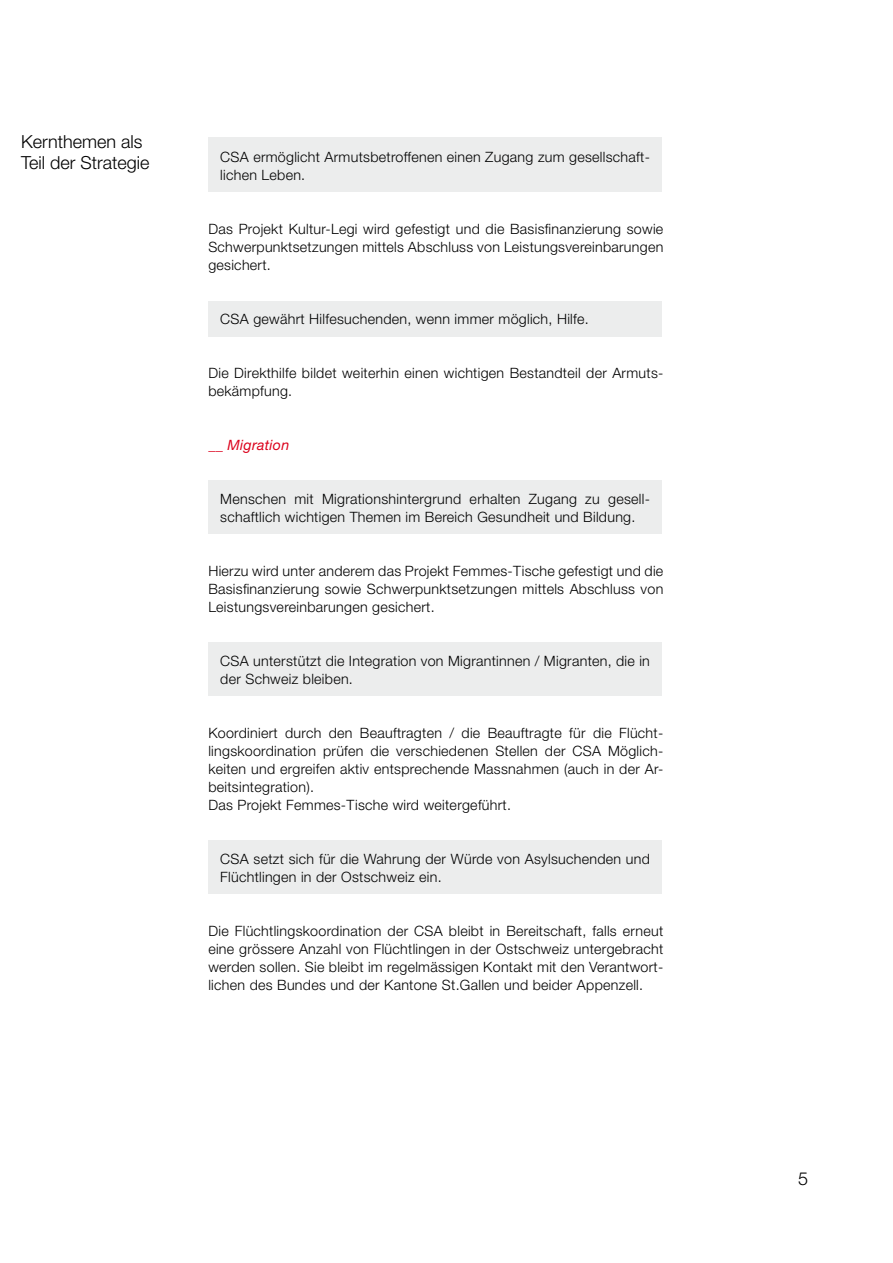
<style>
.page{position:relative;width:893px;height:1263px;background:#fff}
.page>*{position:absolute;margin:0;border:0;box-sizing:border-box;transform-origin:0 0}
.t1{font:300 18px/21.6px "Helvetica Neue";color:#000}
.t2{font:300 14.25px/18px "Helvetica Neue";letter-spacing:.02em;color:#000}
.t3{font:italic 14.25px "Helvetica Neue";letter-spacing:.02em;color:#db001b}
</style>
<div class="page">
<div style="left:208px;top:137px;width:454px;height:55px;background:#eceded"></div>
<div style="left:208px;top:301px;width:454px;height:35px;background:#eceded"></div>
<div style="left:208px;top:481px;width:454px;height:53px;background:#eceded"></div>
<div style="left:208px;top:643px;width:454px;height:53px;background:#eceded"></div>
<div style="left:208px;top:841px;width:454px;height:53px;background:#eceded"></div>
<p class="t1" style="left:21px;top:130px;width:130px">Kernthemen als<br>Teil der Strategie</p>
<p class="t2" style="left:220px;top:148px;width:431px">CSA ermöglicht Armutsbetroffenen einen Zugang zum gesellschaft&shy;lichen Leben.</p>
<p class="t2" style="left:208px;top:220px;width:456px;text-align:justify">Das Projekt Kultur-Legi wird gefestigt und die Basisfinanzierung sowie Schwerpunktsetzungen mittels Abschluss von Leistungsvereinbarungen gesichert.</p>
<p class="t2" style="left:220px;top:310px;width:370px">CSA gewährt Hilfesuchenden, wenn immer möglich, Hilfe.</p>
<p class="t2" style="left:208px;top:364px;width:457px">Die Direkthilfe bildet weiterhin einen wichtigen Bestandteil der Armuts&shy;bekämpfung.</p>
<p class="t3" style="left:208px;top:436px;width:82px">__ Migration</p>
<p class="t2" style="left:220px;top:490px;width:431px">Menschen mit Migrationshintergrund erhalten Zugang zu gesell&shy;schaftlich wichtigen Themen im Bereich Gesundheit und Bildung.</p>
<p class="t2" style="left:208px;top:562px;width:456px;text-align:justify">Hierzu wird unter anderem das Projekt Femmes-Tische gefestigt und die Basisfinanzierung sowie Schwerpunktsetzungen mittels Abschluss von Leistungsvereinbarungen gesichert.</p>
<p class="t2" style="left:220px;top:652px;width:431px">CSA unterstützt die Integration von Migrantinnen / Migranten, die in der Schweiz bleiben.</p>
<p class="t2" style="left:208px;top:724px;width:456px">Koordiniert durch den Beauftragten / die Beauftragte für die Flücht&shy;lingskoordination prüfen die verschiedenen Stellen der CSA Möglich&shy;keiten und ergreifen aktiv entsprechende Massnahmen (auch in der Ar&shy;beitsintegration).<br>Das Projekt Femmes-Tische wird weitergeführt.</p>
<p class="t2" style="left:220px;top:850px;width:431px">CSA setzt sich für die Wahrung der Würde von Asylsuchenden und<br>Flüchtlingen in der Ostschweiz ein.</p>
<p class="t2" style="left:208px;top:922px;width:456px;text-align:justify">Die Flüchtlingskoordination der CSA bleibt in Bereitschaft, falls erneut eine grössere Anzahl von Flüchtlingen in der Ostschweiz untergebracht werden sollen. Sie bleibt im regelmässigen Kontakt mit den Verantwort&shy;lichen des Bundes und der Kantone St.Gallen und beider Appenzell.</p>
<p class="t1" style="left:798px;top:1167px;width:12px">5</p>
</div>
